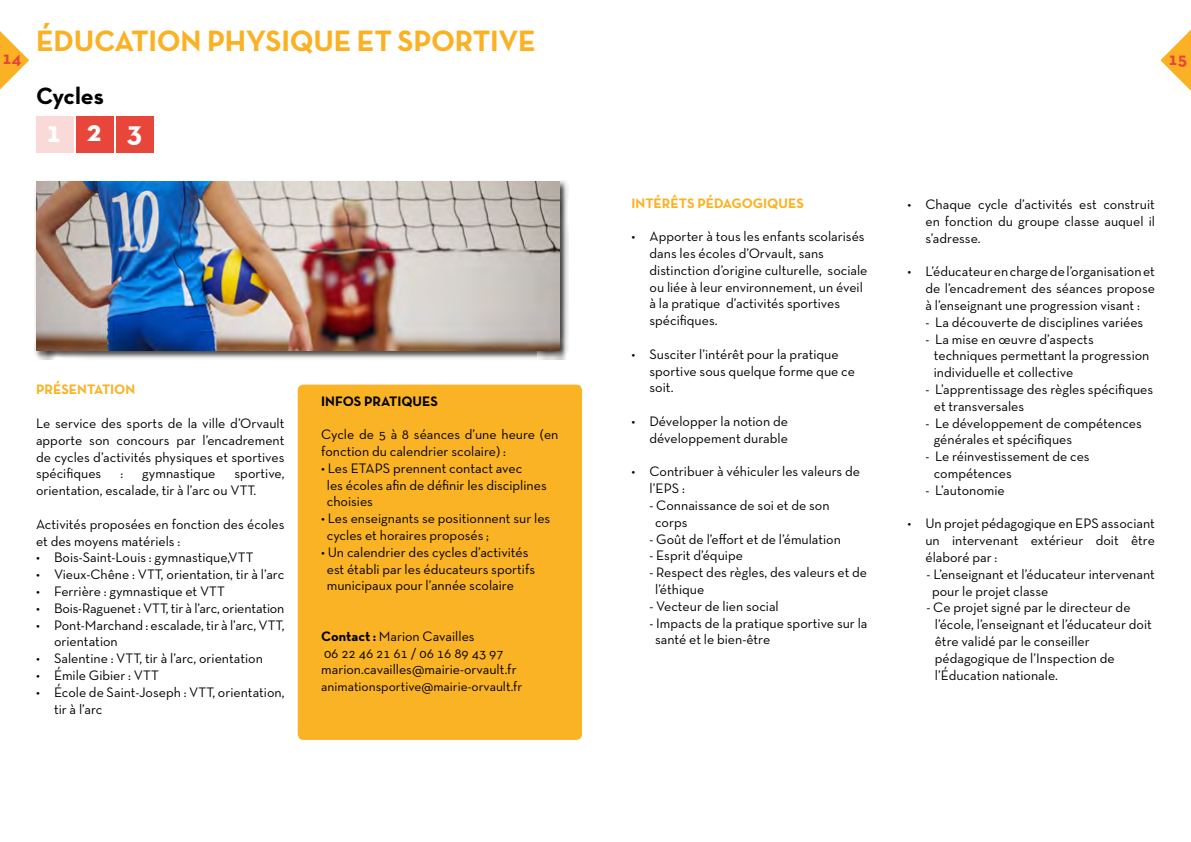
<style>
.page{position:relative;width:1191px;height:842px;background:#fff}
.page>*{position:absolute;margin:0;border:0;box-sizing:border-box;transform-origin:0 0}
.t1{font:700 30px "Neutra Text TF";letter-spacing:-.01em;color:#fab224}
.t2{font:700 30px "Neutra Text TF";color:#fff}
.t3{font:700 24px "Neutra Text TF";letter-spacing:-.005em;color:#000}
.t4{font:700 18px "Neutra Text TF";color:#e8453b}
.t5{font:14px/16.8px "Neutra Text TF";color:#000}
.t6{font:700 14px "Neutra Text TF";color:#fab224}
.t7{font:700 14px "Neutra Text TF";color:#000}
.t8{font:13.5px "Neutra Text TF";color:#000}
.s1{font-weight:700}
</style>
<div class="page">
<div style="left:36px;top:116px;width:37px;height:37px;background:#fadad8"></div>
<div style="left:76px;top:116px;width:37px;height:37px;background:#e8453b"></div>
<div style="left:117px;top:116px;width:37px;height:37px;background:#e8453b"></div>
<div style="left:298px;top:385px;width:284px;height:355px;background:#fab324;border-radius:6px"></div>
<div style="left:35px;top:181px;width:534px;height:179px;background:#000;opacity:.75"></div>
<img style="left:36px;top:182px;width:523px;height:168px">
<svg style="left:0;top:31px;width:29px;height:58px"></svg>
<svg style="left:1160px;top:30px;width:31px;height:61px"></svg>
<p class="t4" style="left:3px;top:47px;width:20px">14</p>
<h1 class="t1" style="left:36px;top:22px;width:501px">ÉDUCATION PHYSIQUE ET SPORTIVE</h1>
<h2 class="t3" style="left:36px;top:81px;width:69px">Cycles</h2>
<h1 class="t2" style="left:46px;top:113px;width:98px">123</h1>
<p class="t6" style="left:36px;top:381px;width:101px">PRÉSENTATION</p>
<p class="t5" style="left:36px;top:415px;width:250px;text-align:justify">Le service des sports de la ville d’Orvault apporte son concours par l’encadrement de cycles d’activités physiques et sportives spécifiques</p>
<p class="t5" style="left:36px;top:465px;width:250px;text-indent:198px">sportive, orientation, escalade, tir à l’arc ou VTT.</p>
<p class="t5" style="left:36px;top:515px;width:250px">Activités proposées en fonction des écoles et des moyens matériels :</p>
<p class="t5" style="left:36px;top:549px;width:219px">• Bois-Saint-Louis : gymnastique,VTT</p>
<p class="t5" style="left:36px;top:566px;width:250px">• Vieux-Chêne : VTT, orientation, tir à l’arc</p>
<p class="t5" style="left:36px;top:583px;width:190px">• Ferrière : gymnastique et VTT</p>
<p class="t5" style="left:36px;top:599px;width:250px">• Bois-Raguenet : VTT, tir à l’arc, orientation</p>
<p class="t5" style="left:54px;top:616px;width:232px;text-indent:-18px">• Pont-Marchand : escalade, tir à l’arc, VTT, orientation</p>
<p class="t5" style="left:36px;top:650px;width:228px">• Salentine : VTT, tir à l’arc, orientation</p>
<p class="t5" style="left:36px;top:667px;width:124px">• Émile Gibier : VTT</p>
<p class="t5" style="left:54px;top:683px;width:232px;text-indent:-18px">• École de Saint-Joseph : VTT, orientation, tir à l’arc</p>
<p class="t5" style="left:120px;top:465px;width:4px">:</p>
<p class="t5" style="left:142px;top:465px;width:75px">gymnastique</p>
<p class="t7" style="left:321px;top:392px;width:118px">INFOS PRATIQUES</p>
<p class="t5" style="left:321px;top:426px;width:239px">Cycle de 5 à 8 séances d’une heure (en fonction du calendrier scolaire) :</p>
<p class="t5" style="left:327px;top:459px;width:221px;text-indent:-6px">• Les ETAPS prennent contact avec<br>les écoles afin de définir les disciplines choisies</p>
<p class="t5" style="left:327px;top:510px;width:225px;text-indent:-6px">• Les enseignants se positionnent sur les cycles et horaires proposés ;</p>
<p class="t5" style="left:327px;top:543px;width:210px;text-indent:-6px">• Un calendrier des cycles d’activités est établi par les éducateurs sportifs municipaux pour l’année scolaire</p>
<p class="t5" style="left:321px;top:627px;width:197px"><span class="s1">Contact :</span> Marion Cavailles<br>06 22 46 21 61 / 06 16 89 43 97 marion.cavailles@mairie-orvault.fr</p>
<p class="t8" style="left:321px;top:678px;width:203px">animationsportive@mairie-orvault.fr</p>
<p class="t4" style="left:1168px;top:47px;width:20px">15</p>
<p class="t6" style="left:631px;top:194px;width:174px">INTÉRÊTS PÉDAGOGIQUES</p>
<p class="t5" style="left:649px;top:228px;width:219px;text-indent:-18px">• Apporter à tous les enfants scolarisés dans les écoles d’Orvault, sans distinction d’origine culturelle, sociale ou liée à leur environnement, un éveil à la pratique d’activités sportives spécifiques.</p>
<p class="t5" style="left:649px;top:345px;width:207px;text-indent:-18px">• Susciter l’intérêt pour la pratique sportive sous quelque forme que ce soit.</p>
<p class="t5" style="left:631px;top:412px;width:158px;text-align:right">• Développer la notion de développement durable</p>
<p class="t5" style="left:649px;top:463px;width:212px;text-indent:-18px">• Contribuer à véhiculer les valeurs de l’EPS :</p>
<p class="t5" style="left:655px;top:496px;width:176px;text-indent:-6px">- Connaissance de soi et de son corps</p>
<p class="t5" style="left:649px;top:530px;width:193px">- Goût de l’effort et de l’émulation</p>
<p class="t5" style="left:649px;top:547px;width:95px">- Esprit d’équipe</p>
<p class="t5" style="left:655px;top:564px;width:213px;text-indent:-6px">- Respect des règles, des valeurs et de l’éthique</p>
<p class="t5" style="left:649px;top:597px;width:131px">- Vecteur de lien social</p>
<p class="t5" style="left:655px;top:614px;width:214px;text-indent:-6px">- Impacts de la pratique sportive sur la santé et le bien-être</p>
<p class="t5" style="left:925px;top:196px;width:231px;text-align:justify;text-indent:-18px">• Chaque cycle d’activités est construit en fonction du groupe classe auquel il s’adresse.</p>
<p class="t5" style="left:925px;top:263px;width:231px;text-align:justify;text-indent:-18px">• L’éducateur en charge de l’organisation et de l’encadrement des séances propose à l’enseignant une progression visant :</p>
<p class="t5" style="left:925px;top:313px;width:219px">- La découverte de disciplines variées</p>
<p class="t5" style="left:933px;top:330px;width:217px;text-indent:-8px">- La mise en œuvre d’aspects techniques permettant la progression individuelle et collective</p>
<p class="t5" style="left:933px;top:381px;width:221px;text-indent:-8px">- L’apprentissage des règles spécifiques et transversales</p>
<p class="t5" style="left:933px;top:414px;width:209px;text-indent:-8px">- Le développement de compétences générales et spécifiques</p>
<p class="t5" style="left:933px;top:448px;width:157px;text-indent:-8px">- Le réinvestissement de ces compétences</p>
<p class="t5" style="left:925px;top:481px;width:81px">- L’autonomie</p>
<p class="t5" style="left:925px;top:515px;width:231px;text-align:justify;text-indent:-18px">• Un projet pédagogique en EPS associant un intervenant extérieur doit être élaboré par :</p>
<p class="t5" style="left:932px;top:565px;width:224px;text-indent:-6px">- L’enseignant et l’éducateur intervenant pour le projet classe</p>
<p class="t5" style="left:934px;top:599px;width:218px;text-indent:-8px">- Ce projet signé par le directeur de l’école, l’enseignant et l’éducateur doit être validé par le conseiller pédagogique de l’Inspection de l’Éducation nationale.</p>
</div>
